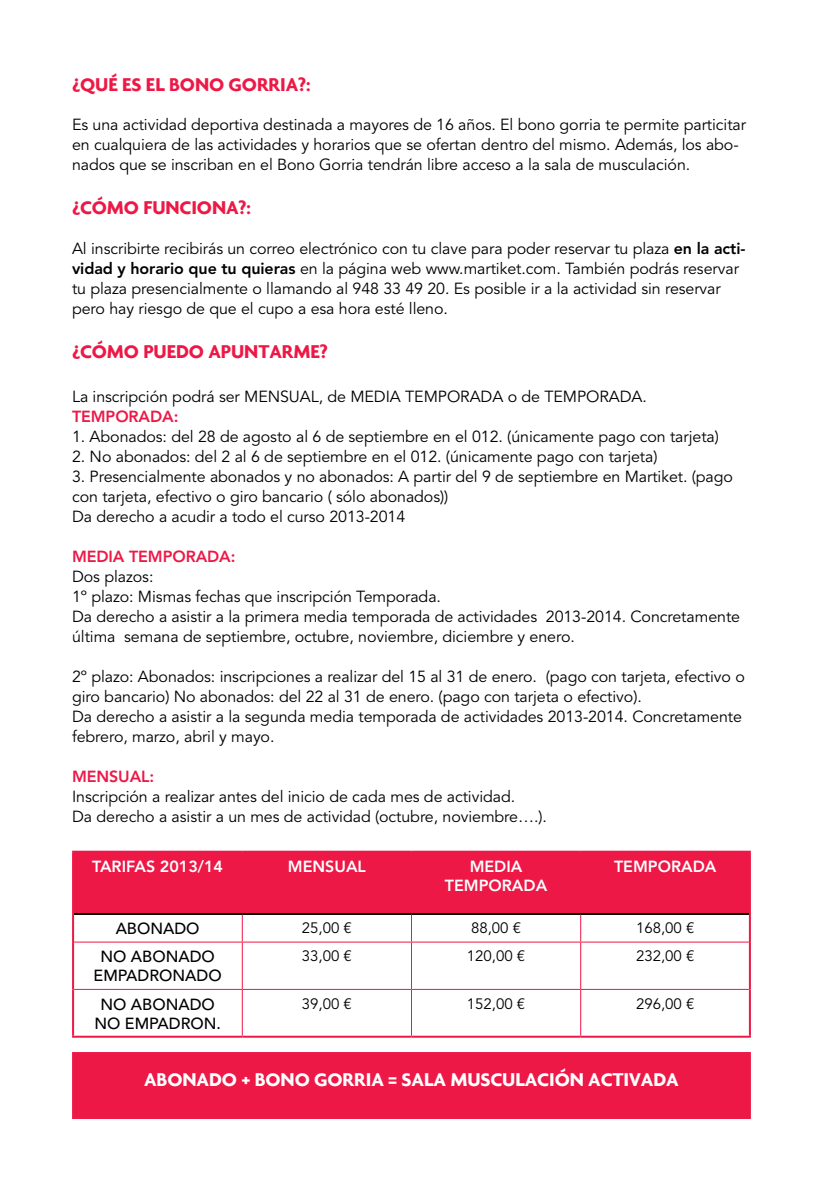
<style>
.page{position:relative;width:823px;height:1191px;background:#fff}
.page>*{position:absolute;margin:0;border:0;box-sizing:border-box;transform-origin:0 0}
.t1{font:700 20px "Agenda";letter-spacing:-.005em;color:#ed1846}
.t2{font:700 20px "Agenda";letter-spacing:-.005em;color:#fff}
.t3{font:16px/20px "Avenir LT Std";letter-spacing:-.005em;color:#000}
.t4{font:500 16px/19.2px "Avenir LT Std";color:#000;text-align:center}
.t5{font:800 16px/19.2px "Avenir LT Std";color:#fff;text-align:center}
.t6{font:800 16px "Avenir LT Std";letter-spacing:-.005em;color:#ed1846}
.t7{font:15px "Avenir LT Std";color:#000}
.s1{font-weight:800}
</style>
<div class="page">
<div style="left:74px;top:852px;width:674px;height:61px;background:#ed1846"></div>
<hr style="left:72px;top:850px;width:170px;height:2px;background:#ed1846">
<hr style="left:72px;top:852px;width:2px;height:62px;background:#ed1846">
<hr style="left:242px;top:850px;width:169px;height:2px;background:#ed1846">
<hr style="left:411px;top:850px;width:169px;height:2px;background:#ed1846">
<hr style="left:580px;top:850px;width:170px;height:2px;background:#ed1846">
<hr style="left:748px;top:852px;width:2px;height:62px;background:#ed1846">
<hr style="left:72px;top:914px;width:2px;height:28px;background:#ed1846">
<hr style="left:748px;top:914px;width:2px;height:28px;background:#ed1846">
<hr style="left:72px;top:942px;width:2px;height:47px;background:#ed1846">
<hr style="left:748px;top:942px;width:2px;height:47px;background:#ed1846">
<hr style="left:72px;top:989px;width:2px;height:46px;background:#ed1846">
<hr style="left:748px;top:989px;width:2px;height:46px;background:#ed1846">
<hr style="left:72px;top:1035px;width:170px;height:2px;background:#ed1846">
<hr style="left:242px;top:1035px;width:169px;height:2px;background:#ed1846">
<hr style="left:411px;top:1035px;width:169px;height:2px;background:#ed1846">
<hr style="left:580px;top:1035px;width:170px;height:2px;background:#ed1846">
<hr style="left:242px;top:852px;width:1px;height:61px;background:#ed1846">
<hr style="left:411px;top:852px;width:1px;height:61px;background:#ed1846">
<hr style="left:580px;top:852px;width:1px;height:61px;background:#ed1846">
<svg style="left:242px;top:915px;width:1px;height:26px"></svg>
<svg style="left:411px;top:915px;width:1px;height:26px"></svg>
<svg style="left:580px;top:915px;width:1px;height:26px"></svg>
<hr style="left:74px;top:941px;width:168px;height:1px;background:#ed1846">
<hr style="left:242px;top:941px;width:169px;height:1px;background:#ed1846">
<hr style="left:242px;top:942px;width:1px;height:47px;background:#ed1846">
<hr style="left:411px;top:941px;width:169px;height:1px;background:#ed1846">
<hr style="left:411px;top:942px;width:1px;height:47px;background:#ed1846">
<hr style="left:580px;top:941px;width:168px;height:1px;background:#ed1846">
<hr style="left:580px;top:942px;width:1px;height:47px;background:#ed1846">
<hr style="left:74px;top:989px;width:168px;height:1px;background:#ed1846">
<hr style="left:242px;top:989px;width:169px;height:1px;background:#ed1846">
<hr style="left:242px;top:990px;width:1px;height:45px;background:#ed1846">
<hr style="left:411px;top:989px;width:169px;height:1px;background:#ed1846">
<hr style="left:411px;top:990px;width:1px;height:45px;background:#ed1846">
<hr style="left:580px;top:989px;width:168px;height:1px;background:#ed1846">
<hr style="left:580px;top:990px;width:1px;height:45px;background:#ed1846">
<hr style="left:74px;top:913px;width:168px;height:2px;background:#000">
<hr style="left:242px;top:913px;width:169px;height:2px;background:#000">
<hr style="left:411px;top:913px;width:169px;height:2px;background:#000">
<hr style="left:580px;top:913px;width:168px;height:2px;background:#000">
<div style="left:72px;top:1052px;width:678px;height:67px;background:#ed1846"></div>
<p class="t1" style="left:72px;top:72px;width:240px">¿QUÉ ES EL BONO GORRIA?:</p>
<p class="t3" style="left:72px;top:115px;width:675px">Es una actividad deportiva destinada a mayores de 16 años. El bono gorria te permite particitar en cualquiera de las actividades y horarios que se ofertan dentro del mismo. Además, los abo&shy;nados que se inscriban en el Bono Gorria tendrán libre acceso a la sala de musculación.</p>
<p class="t1" style="left:72px;top:195px;width:180px">¿CÓMO FUNCIONA?:</p>
<p class="t3" style="left:72px;top:239px;width:674px">Al inscribirte recibirás un correo electrónico con tu clave para poder reservar tu plaza <span class="s1">en la acti&shy;vidad y horario que tu quieras</span> en la página web www.martiket.com. También podrás reservar tu plaza presencialmente o llamando al 948 33 49 20. Es posible ir a la actividad sin reservar pero hay riesgo de que el cupo a esa hora esté lleno.</p>
<p class="t1" style="left:72px;top:339px;width:257px">¿CÓMO PUEDO APUNTARME?</p>
<p class="t3" style="left:72px;top:387px;width:576px">La inscripción podrá ser MENSUAL, de MEDIA TEMPORADA o de TEMPORADA.</p>
<p class="t6" style="left:72px;top:407px;width:108px">TEMPORADA:</p>
<p class="t3" style="left:72px;top:427px;width:648px">1. Abonados: del 28 de agosto al 6 de septiembre en el 012. (únicamente pago con tarjeta)</p>
<p class="t3" style="left:72px;top:447px;width:586px">2. No abonados: del 2 al 6 de septiembre en el 012. (únicamente pago con tarjeta)</p>
<p class="t3" style="left:72px;top:467px;width:662px">3. Presencialmente abonados y no abonados: A partir del 9 de septiembre en Martiket. (pago con tarjeta, efectivo o giro bancario ( sólo abonados))<br>Da derecho a acudir a todo el curso 2013-2014</p>
<p class="t6" style="left:72px;top:547px;width:165px">MEDIA TEMPORADA:</p>
<p class="t3" style="left:72px;top:567px;width:669px">Dos plazos:<br>1º plazo: Mismas fechas que inscripción Temporada.<br>Da derecho a asistir a la primera media temporada de actividades 2013-2014. Concretamente última semana de septiembre, octubre, noviembre, diciembre y enero.</p>
<p class="t3" style="left:72px;top:667px;width:674px">2º plazo: Abonados: inscripciones a realizar del 15 al 31 de enero. (pago con tarjeta, efectivo o giro bancario) No abonados: del 22 al 31 de enero. (pago con tarjeta o efectivo).<br>Da derecho a asistir a la segunda media temporada de actividades 2013-2014. Concretamente febrero, marzo, abril y mayo.</p>
<p class="t6" style="left:72px;top:767px;width:84px">MENSUAL:</p>
<p class="t3" style="left:72px;top:787px;width:476px">Inscripción a realizar antes del inicio de cada mes de actividad.<br>Da derecho a asistir a un mes de actividad (octubre, noviembre….).</p>
<p class="t5" style="left:92px;top:856px;width:132px">TARIFAS 2013/14</p>
<p class="t5" style="left:288px;top:856px;width:79px">MENSUAL</p>
<p class="t5" style="left:444px;top:856px;width:104px">MEDIA<br>TEMPORADA</p>
<p class="t5" style="left:613px;top:856px;width:104px">TEMPORADA</p>
<p class="t4" style="left:116px;top:919px;width:85px">ABONADO</p>
<p class="t7" style="left:301px;top:919px;width:52px">25,00 €</p>
<p class="t7" style="left:471px;top:919px;width:52px">88,00 €</p>
<p class="t7" style="left:635px;top:919px;width:60px">168,00 €</p>
<p class="t4" style="left:94px;top:947px;width:129px">NO ABONADO<br>EMPADRONADO</p>
<p class="t7" style="left:301px;top:947px;width:52px">33,00 €</p>
<p class="t7" style="left:466px;top:947px;width:60px">120,00 €</p>
<p class="t7" style="left:635px;top:947px;width:60px">232,00 €</p>
<p class="t4" style="left:94px;top:994px;width:128px">NO ABONADO<br>NO EMPADRON.</p>
<p class="t7" style="left:301px;top:995px;width:52px">39,00 €</p>
<p class="t7" style="left:466px;top:995px;width:60px">152,00 €</p>
<p class="t7" style="left:635px;top:995px;width:60px">296,00 €</p>
<p class="t2" style="left:144px;top:1067px;width:536px">ABONADO + BONO GORRIA = SALA MUSCULACIÓN ACTIVADA</p>
</div>
